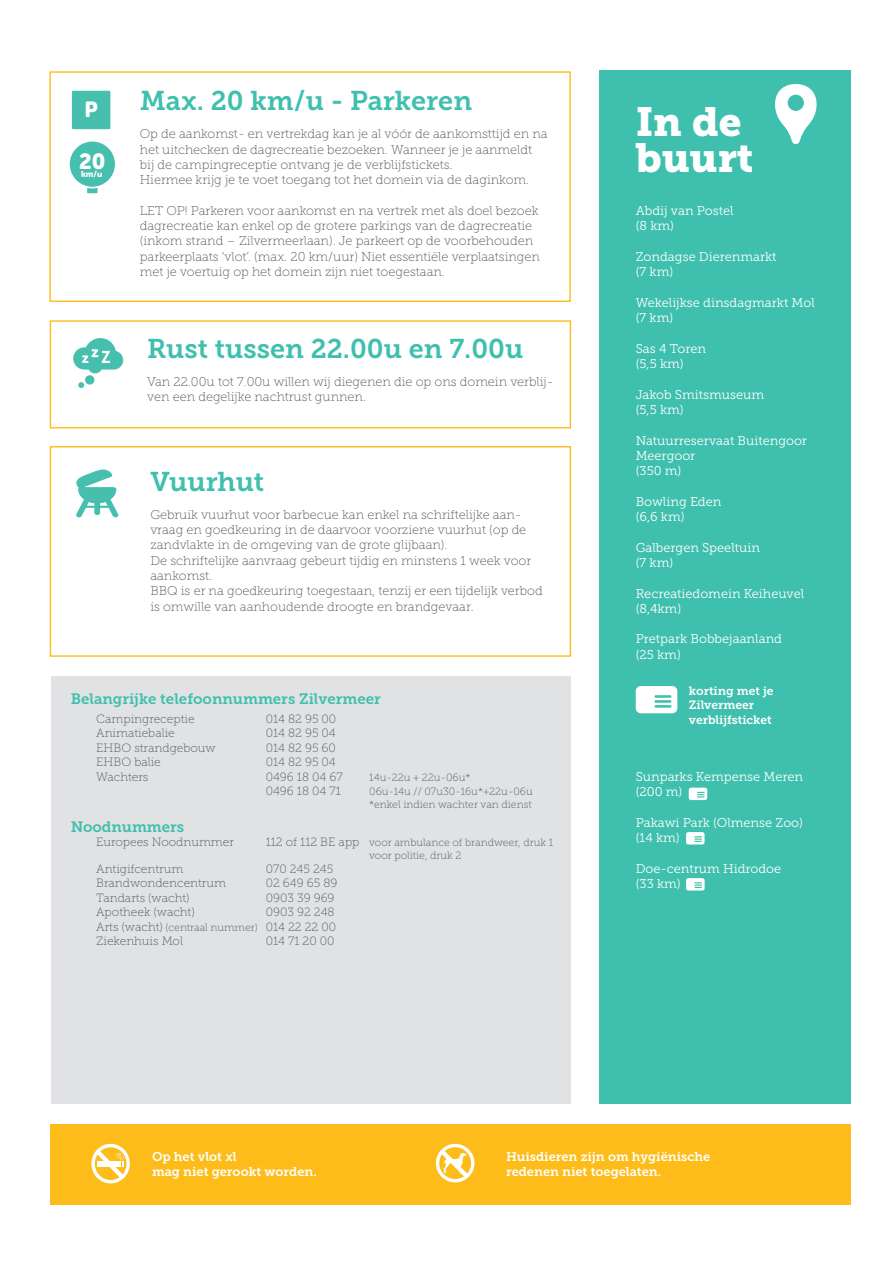
<style>
.page{position:relative;width:893px;height:1263px;background:#fff}
.page>*{position:absolute;margin:0;border:0;box-sizing:border-box;transform-origin:0 0}
.t1{font:40.5px/36px "Museo Slab 900";color:#fff}
.t2{font:27px "Museo Slab 700";color:#3fbfae}
.t3{font:21.75px "Museo Sans Rounded 900";color:#fff}
.t4{font:15px "Museo Slab 700";color:#3fbfae}
.t5{font:12.75px/15.3px "Museo Slab 100";color:#57585a}
.t6{font:12.75px/15.3px "Museo Slab 300";color:#fff}
.t7{font:12.75px/15.3px "Museo Slab 700";color:#fff}
.t8{font:12px/14.4px "Museo Slab 100";color:#57585a}
.t9{font:12px/14.4px "Museo Slab 700";color:#fff}
.t10{font:10.5px/12.6px "Museo Slab 100";color:#57585a}
.t11{font:8.55px "Museo Sans Rounded 900";color:#fff}
.s1{font-size:12px}
.s2{font-size:10.5px}
</style>
<div class="page">
<div style="left:50px;top:446px;width:521px;height:211px;border:1px solid #fdbc19"></div>
<div style="left:51px;top:676px;width:520px;height:427px;background:#e1e2e4"></div>
<div style="left:599px;top:70px;width:251px;height:1033px;background:#3fbfae"></div>
<svg style="left:689px;top:788px;width:18px;height:12px"></svg>
<svg style="left:686px;top:832px;width:18px;height:12px"></svg>
<svg style="left:686px;top:878px;width:19px;height:12px"></svg>
<svg style="left:775px;top:84px;width:42px;height:60px"></svg>
<svg style="left:636px;top:686px;width:41px;height:27px"></svg>
<svg style="left:76px;top:469px;width:43px;height:48px"></svg>
<div style="left:50px;top:320px;width:521px;height:108px;border:1px solid #fdbc19"></div>
<div style="left:85px;top:375px;width:9px;height:10px;background:#47bfaf;border-radius:50%"></div>
<svg style="left:78px;top:382px;width:6px;height:6px"></svg>
<svg style="left:73px;top:338px;width:50px;height:35px"></svg>
<div style="left:50px;top:1125px;width:800px;height:80px;background:#fdbc19"></div>
<svg style="left:91px;top:1144px;width:39px;height:39px"></svg>
<svg style="left:436px;top:1144px;width:38px;height:38px"></svg>
<div style="left:49px;top:71px;width:522px;height:231px;border:1px solid #fdbc19"></div>
<div style="left:72px;top:91px;width:38px;height:38px;background:#47bfaf"></div>
<svg style="left:88px;top:188px;width:9px;height:5px"></svg>
<div style="left:85px;top:180px;width:15px;height:16px;border:2px solid #fff"></div>
<div style="left:69px;top:141px;width:47px;height:47px;background:#47bfaf;border-radius:50%"></div>
<div style="left:68px;top:140px;width:49px;height:48px;border:2px solid #fff;border-radius:50%"></div>
<h3 class="t3" style="left:84px;top:98px;width:15px">P</h3>
<h3 class="t3" style="left:80px;top:147px;width:28px">20</h3>
<p class="t11" style="left:82px;top:168px;width:23px">km/u</p>
<p class="t11" style="left:81px;top:169px;width:23px">km/u</p>
<h2 class="t2" style="left:140px;top:86px;width:334px">Max. 20 km/u - Parkeren</h2>
<p class="t5" style="left:140px;top:126px;width:409px">Op de aankomst- en vertrekdag kan je al vóór de aankomsttijd en na het uitchecken de dagrecreatie bezoeken. Wanneer je je aanmeldt bij de campingreceptie ontvang je de verblijfstickets.<br>Hiermee krijg je te voet toegang tot het domein via de daginkom.</p>
<p class="t5" style="left:140px;top:203px;width:402px">LET OP! Parkeren voor aankomst en na vertrek met als doel bezoek dagrecreatie kan enkel op de grotere parkings van de dagrecreatie (inkom strand – Zilvermeerlaan). Je parkeert op de voorbehouden parkeerplaats ‘vlot’. (max. 20 km/uur) Niet essentiële verplaatsingen met je voertuig op het domein zijn niet toegestaan.</p>
<h2 class="t2" style="left:147px;top:333px;width:378px">Rust tussen 22.00u en 7.00u</h2>
<p class="t5" style="left:147px;top:374px;width:408px">Van 22.00u tot 7.00u willen wij diegenen die op ons domein verblij&shy;ven een degelijke nachtrust gunnen.</p>
<h2 class="t2" style="left:150px;top:466px;width:115px">Vuurhut</h2>
<p class="t5" style="left:150px;top:507px;width:394px">Gebruik vuurhut voor barbecue kan enkel na schriftelijke aan&shy;vraag en goedkeuring in de daarvoor voorziene vuurhut (op de zandvlakte in de omgeving van de grote glijbaan).<br>De schriftelijke aanvraag gebeurt tijdig en minstens 1 week voor aankomst.<br>BBQ is er na goedkeuring toegestaan, tenzij er een tijdelijk verbod is omwille van aanhoudende droogte en brandgevaar.</p>
<p class="t4" style="left:71px;top:691px;width:312px">Belangrijke telefoonnummers Zilvermeer</p>
<p class="t8" style="left:96px;top:712px;width:100px">Campingreceptie</p>
<p class="t8" style="left:266px;top:712px;width:72px">014 82 95 00</p>
<p class="t8" style="left:96px;top:726px;width:80px">Animatiebalie</p>
<p class="t8" style="left:266px;top:726px;width:72px">014 82 95 04</p>
<p class="t8" style="left:96px;top:741px;width:121px">EHBO strandgebouw</p>
<p class="t8" style="left:266px;top:741px;width:72px">014 82 95 60</p>
<p class="t8" style="left:96px;top:755px;width:66px">EHBO balie</p>
<p class="t8" style="left:266px;top:755px;width:72px">014 82 95 04</p>
<p class="t8" style="left:96px;top:769px;width:54px">Wachters</p>
<p class="t8" style="left:266px;top:769px;width:79px">0496 18 04 67</p>
<p class="t10" style="left:369px;top:771px;width:103px">14u-22u + 22u-06u*</p>
<p class="t8" style="left:266px;top:784px;width:77px">0496 18 04 71</p>
<p class="t10" style="left:369px;top:785px;width:165px">06u-14u // 07u30-16u*+22u-06u *enkel indien wachter van dienst</p>
<p class="t4" style="left:71px;top:818px;width:115px">Noodnummers</p>
<p class="t8" style="left:96px;top:835px;width:139px">Europees Noodnummer</p>
<p class="t10" style="left:369px;top:836px;width:185px;text-indent:-104px"><span class="s1">112 of 112 BE app</span> voor ambulance of brandweer, druk 1 voor politie, druk 2</p>
<p class="t8" style="left:96px;top:862px;width:89px">Antigifcentrum</p>
<p class="t8" style="left:266px;top:862px;width:69px">070 245 245</p>
<p class="t8" style="left:96px;top:876px;width:131px">Brandwondencentrum</p>
<p class="t8" style="left:266px;top:876px;width:73px">02 649 65 89</p>
<p class="t8" style="left:96px;top:891px;width:95px">Tandarts (wacht)</p>
<p class="t8" style="left:266px;top:891px;width:70px">0903 39 969</p>
<p class="t8" style="left:96px;top:905px;width:100px">Apotheek (wacht)</p>
<p class="t8" style="left:96px;top:905px;width:241px;text-indent:169px">0903 92 248<br>Arts (wacht) <span class="s2">(centraal nummer)</span> 014 22 22 00<br>Ziekenhuis Mol</p>
<p class="t8" style="left:266px;top:934px;width:70px">014 71 20 00</p>
<h1 class="t1" style="left:636px;top:104px;width:119px">In de buurt</h1>
<p class="t6" style="left:636px;top:203px;width:99px">Abdij van Postel (8 km)</p>
<p class="t6" style="left:636px;top:249px;width:142px">Zondagse Dierenmarkt (7 km)</p>
<p class="t6" style="left:636px;top:295px;width:181px">Wekelijkse dinsdagmarkt Mol (7 km)</p>
<p class="t6" style="left:636px;top:341px;width:72px">Sas 4 Toren (5,5 km)</p>
<p class="t6" style="left:636px;top:387px;width:130px">Jakob Smitsmuseum (5,5 km)</p>
<p class="t6" style="left:636px;top:433px;width:173px">Natuurreservaat Buitengoor<br>Meergoor<br>(350 m)</p>
<p class="t6" style="left:636px;top:494px;width:87px">Bowling Eden (6,6 km)</p>
<p class="t6" style="left:636px;top:540px;width:126px">Galbergen Speeltuin (7 km)</p>
<p class="t6" style="left:636px;top:586px;width:170px">Recreatiedomein Keiheuvel (8,4km)</p>
<p class="t6" style="left:636px;top:631px;width:148px">Pretpark Bobbejaanland (25 km)</p>
<p class="t9" style="left:689px;top:684px;width:86px">korting met je<br>Zilvermeer verblijfsticket</p>
<p class="t6" style="left:636px;top:769px;width:169px">Sunparks Kempense Meren (200 m)</p>
<p class="t6" style="left:636px;top:815px;width:169px">Pakawi Park (Olmense Zoo) (14 km)</p>
<p class="t6" style="left:636px;top:861px;width:147px">Doe-centrum Hidrodoe (33 km)</p>
<p class="t7" style="left:152px;top:1149px;width:166px">Op het vlot xl<br>mag niet gerookt worden.</p>
<p class="t7" style="left:506px;top:1149px;width:206px">Huisdieren zijn om hygiënische redenen niet toegelaten.</p>
</div>
